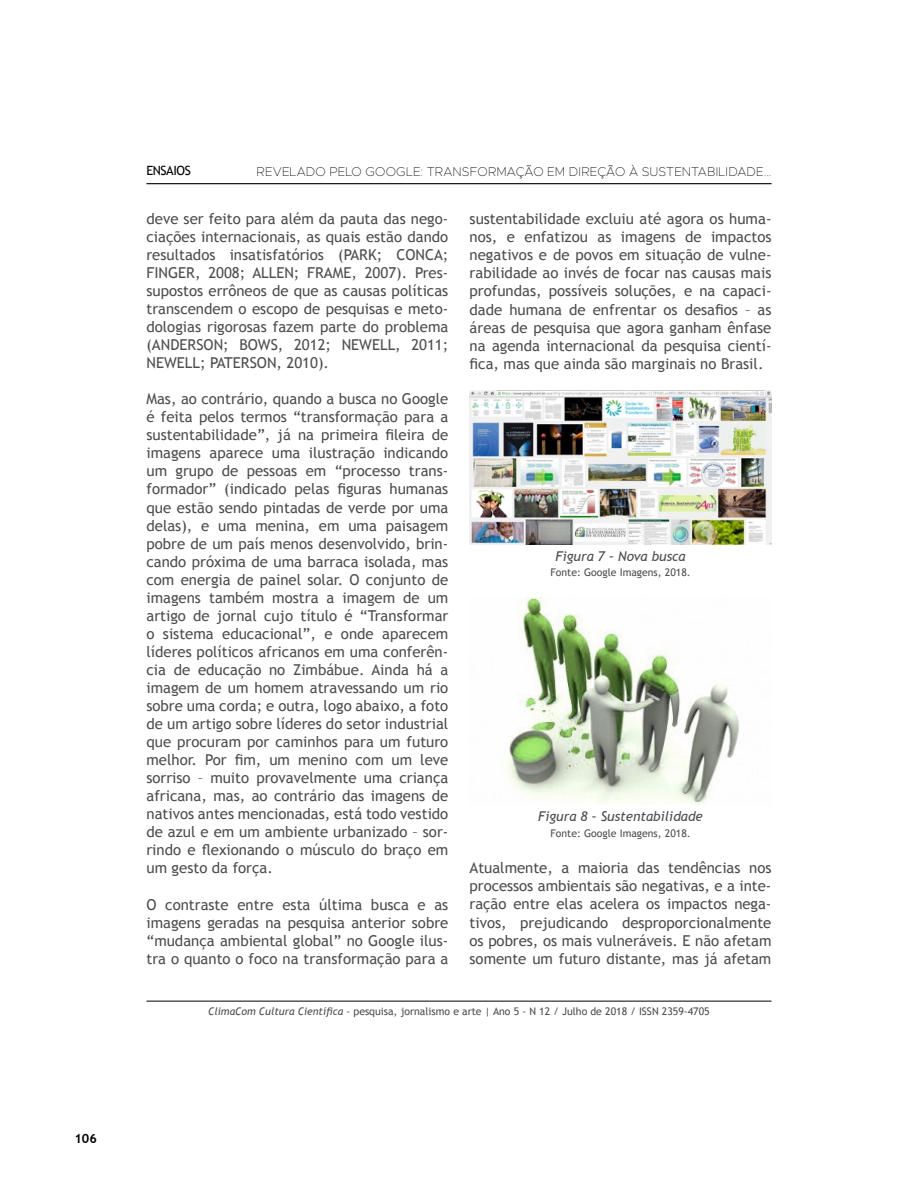
<style>
.page{position:relative;width:918px;height:1188px;background:#fff}
.page>*{position:absolute;margin:0;border:0;box-sizing:border-box;transform-origin:0 0}
.t1{font:15px/18px "Trebuchet MS";color:#4d4d4f;text-align:justify}
.t2{font:italic 13.5px "Trebuchet MS";color:#4d4d4f}
.t3{font:100 12.75px "Metropolis";letter-spacing:.01em;color:#000}
.t4{font:12.75px "Trebuchet MS";letter-spacing:-.03em;color:#000}
.t5{font:700 12.75px "Trebuchet MS";color:#000}
.t6{font:10.5px "Trebuchet MS";color:#4d4d4f}
.s1{font-style:italic}
</style>
<div class="page">
<hr style="left:146px;top:183px;width:626px;height:1px;background:#000">
<hr style="left:146px;top:1001px;width:626px;height:1px;background:#000">
<img style="left:470px;top:391px;width:302px;height:154px">
<img style="left:506px;top:598px;width:234px;height:207px">
<p class="t5" style="left:74px;top:1130px;width:24px">106</p>
<p class="t3" style="left:257px;top:164px;width:517px">REVELADO PELO GOOGLE: TRANSFORMAÇÃO EM DIREÇÃO À SUSTENTABILIDADE...</p>
<p class="t1" style="left:146px;top:210px;width:303px">deve ser feito para além da pauta das nego&shy;ciações internacionais, as quais estão dando resultados insatisfatórios (PARK; CONCA; FINGER, 2008; ALLEN; FRAME, 2007). Pres&shy;supostos errôneos de que as causas políticas transcendem o escopo de pesquisas e meto&shy;dologias rigorosas fazem parte do problema (ANDERSON; BOWS, 2012; NEWELL, 2011; NEWELL; PATERSON, 2010).</p>
<p class="t1" style="left:146px;top:390px;width:303px">Mas, ao contrário, quando a busca no Google é feita pelos termos “transformação para a sustentabilidade”, já na primeira fileira de imagens aparece uma ilustração indicando um grupo de pessoas em “processo trans&shy;formador” (indicado pelas figuras humanas que estão sendo pintadas de verde por uma delas), e uma menina, em uma paisagem pobre de um país menos desenvolvido, brin&shy;cando próxima de uma barraca isolada, mas com energia de painel solar. O conjunto de imagens também mostra a imagem de um artigo de jornal cujo título é “Transformar o sistema educacional”, e onde aparecem líderes políticos africanos em uma conferên&shy;cia de educação no Zimbábue. Ainda há a imagem de um homem atravessando um rio sobre uma corda; e outra, logo abaixo, a foto de um artigo sobre líderes do setor industrial que procuram por caminhos para um futuro melhor. Por fim, um menino com um leve sorriso – muito provavelmente uma criança africana, mas, ao contrário das imagens de nativos antes mencionadas, está todo vestido de azul e em um ambiente urbanizado – sor&shy;rindo e flexionando o músculo do braço em um gesto da força.</p>
<p class="t1" style="left:146px;top:895px;width:303px">O contraste entre esta última busca e as imagens geradas na pesquisa anterior sobre “mudança ambiental global” no Google ilus&shy;tra o quanto o foco na transformação para a</p>
<p class="t4" style="left:146px;top:163px;width:46px">ENSAIOS</p>
<p class="t1" style="left:470px;top:209px;width:303px">sustentabilidade excluiu até agora os huma&shy;nos, e enfatizou as imagens de impactos negativos e de povos em situação de vulne&shy;rabilidade ao invés de focar nas causas mais profundas, possíveis soluções, e na capaci&shy;dade humana de enfrentar os desafios – as áreas de pesquisa que agora ganham ênfase na agenda internacional da pesquisa cientí&shy;fica, mas que ainda são marginais no Brasil.</p>
<p class="t2" style="left:556px;top:548px;width:131px">Figura 7 – Nova busca</p>
<p class="t6" style="left:550px;top:566px;width:142px">Fonte: Google Imagens, 2018.</p>
<p class="t2" style="left:538px;top:809px;width:166px">Figura 8 – Sustentabilidade</p>
<p class="t6" style="left:550px;top:827px;width:142px">Fonte: Google Imagens, 2018.</p>
<p class="t1" style="left:470px;top:859px;width:303px">Atualmente, a maioria das tendências nos processos ambientais são negativas, e a inte&shy;ração entre elas acelera os impactos nega&shy;tivos, prejudicando desproporcionalmente os pobres, os mais vulneráveis. E não afetam somente um futuro distante, mas já afetam</p>
<p class="t6" style="left:208px;top:1006px;width:503px"><span class="s1">ClimaCom Cultura Científica</span> - pesquisa, jornalismo e arte | Ano 5 - N 12 / Julho de 2018 / ISSN 2359-4705</p>
</div>
